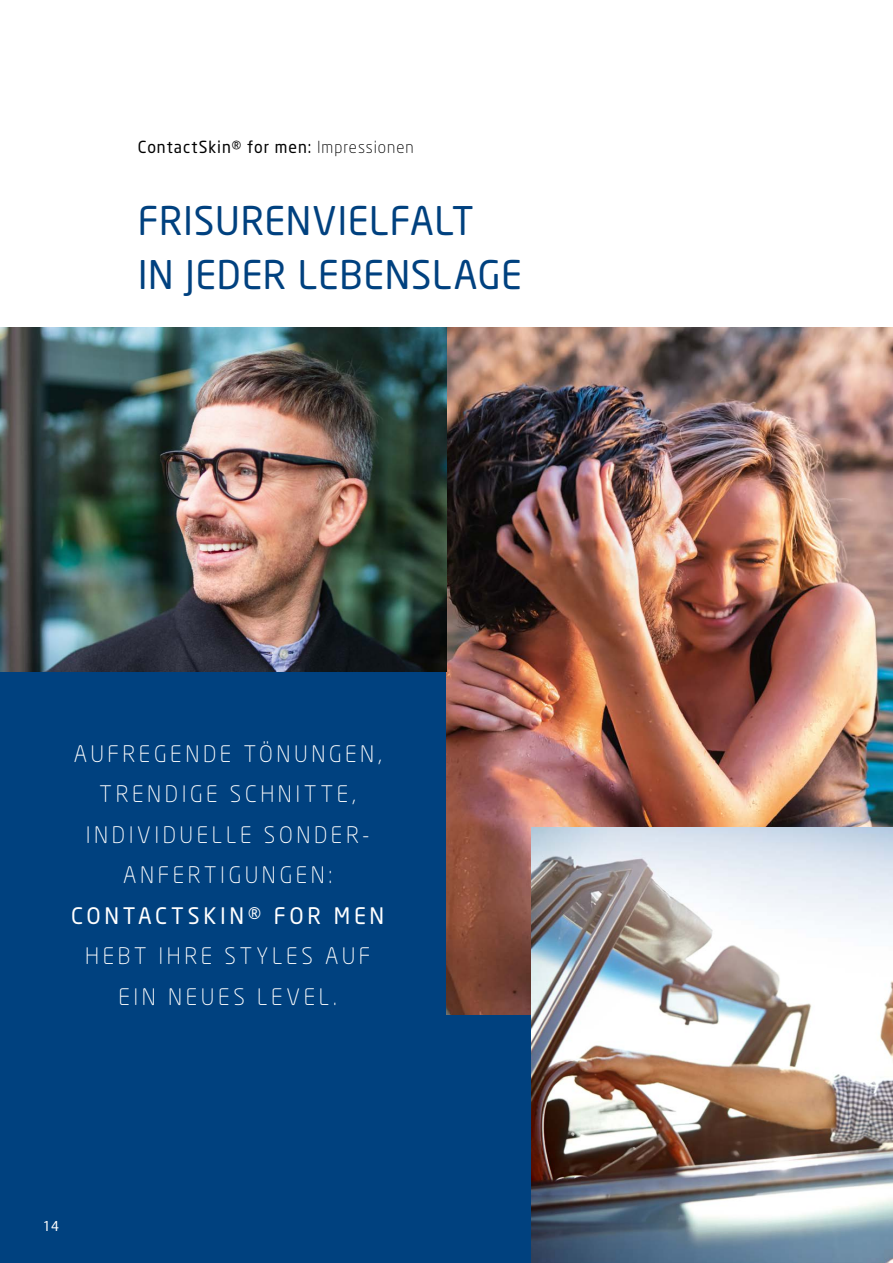
<style>
.page{position:relative;width:893px;height:1263px;background:#fff}
.page>*{position:absolute;margin:0;border:0;box-sizing:border-box;transform-origin:0 0}
.t1{font:39px/54px "Neo Sans Pro";letter-spacing:.02em;color:#00417f;scale:.96 1}
.t2{font:300 22.5px/40.5px "Neo Sans Pro";letter-spacing:.165em;color:#fff;text-align:center;scale:.96 1}
.t3{font:22.5px "Neo Sans Pro";letter-spacing:.17em;color:#fff;scale:.96 1}
.t4{font:16.5px "Neo Sans Pro";letter-spacing:.06em;color:#000;scale:.96 1}
.t5{font:13.5px "Neo Sans";color:#fff}
.s1{font-weight:300}
</style>
<div class="page">
<div style="left:0;top:670px;width:893px;height:593px;background:#00417f"></div>
<img style="left:446px;top:327px;width:447px;height:687px">
<img style="left:531px;top:827px;width:362px;height:436px">
<img style="left:0;top:327px;width:446px;height:345px">
<p class="t4" style="left:138px;top:137px;width:289px">ContactSkin® for men: <span class="s1">Impressionen</span></p>
<h1 class="t1" style="left:138px;top:193px;width:401px">FRISURENVIELFALT<br>IN JEDER LEBENSLAGE</h1>
<p class="t2" style="left:74px;top:733px;width:322px">AUFREGENDE TÖNUNGEN,<br>TRENDIGE SCHNITTE,<br>INDIVIDUELLE SONDER-<br>ANFERTIGUNGEN:</p>
<p class="t3" style="left:71px;top:901px;width:328px">CONTACTSKIN® FOR MEN</p>
<p class="t2" style="left:85px;top:935px;width:298px">HEBT IHRE STYLES AUF<br>EIN NEUES LEVEL.</p>
<p class="t5" style="left:43px;top:1218px;width:18px">14</p>
</div>
